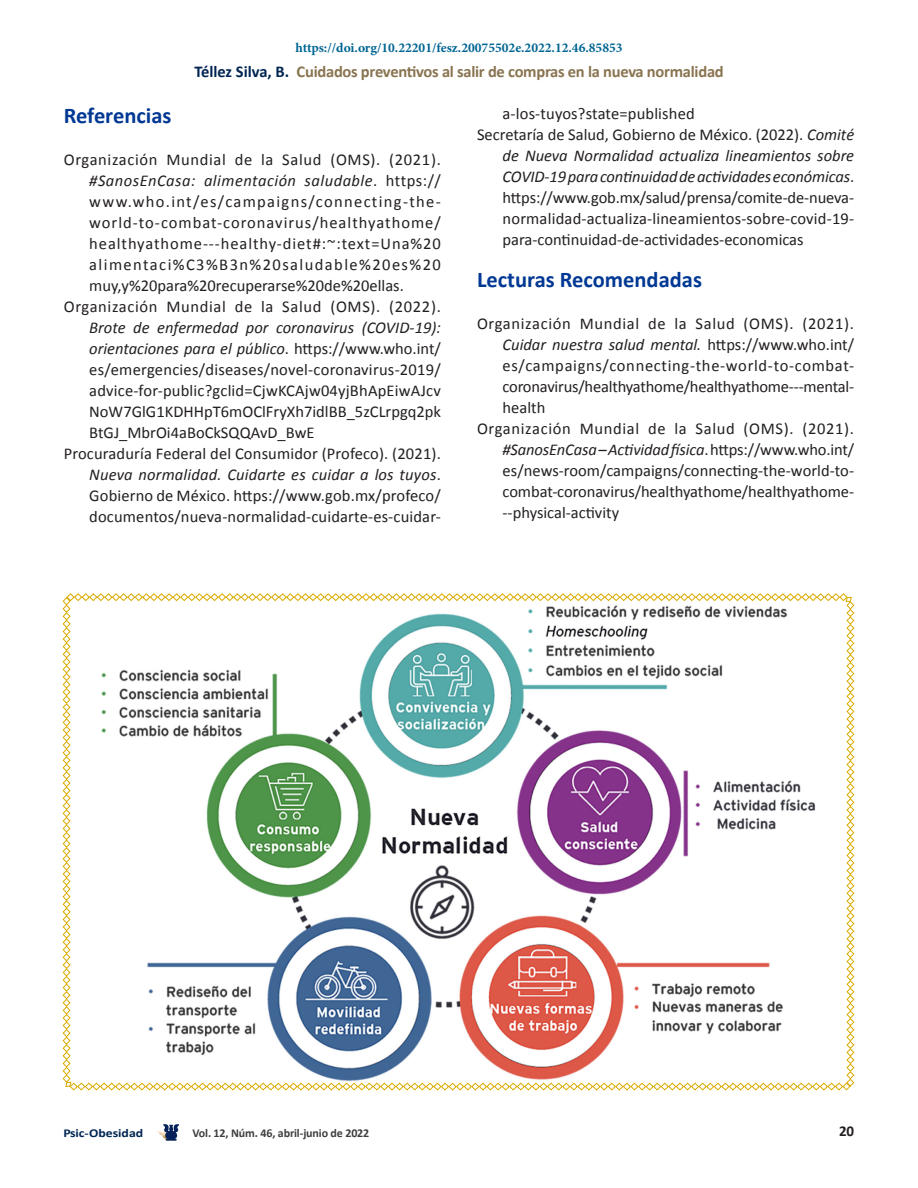
<style>
.page{position:relative;width:918px;height:1188px;background:#fff}
.page>*{position:absolute;margin:0;border:0;box-sizing:border-box;transform-origin:0 0}
.t1{font:700 22.5px "Calibri";color:#003894}
.t2{font:16.5px/21px "Calibri";color:#231f20;text-align:justify}
.t3{font:700 16.5px "Calibri";letter-spacing:-.015em;color:#897450}
.t4{font:700 15px "Calibri";color:#231f20}
.t5{font:700 13.5px "Minion Pro";color:#006592}
.t6{font:700 12px "Calibri";letter-spacing:-.01em;color:#3e3e3f}
.t7{font:700 12px "Calibri";color:#002553;scale:1.15 1}
.s1{color:#002553}
.s2{font-style:italic}
</style>
<div class="page">
<svg style="left:156px;top:1124px;width:24px;height:17px"></svg>
<svg style="left:62px;top:593px;width:793px;height:498px"></svg>
<p class="t5" style="left:295px;top:39px;width:329px">https://doi.org/10.22201/fesz.20075502e.2022.12.46.85853</p>
<p class="t3" style="left:194px;top:60px;width:531px"><span class="s1">Téllez Silva, B.</span> Cuidados preventivos al salir de compras en la nueva normalidad</p>
<p class="t1" style="left:64px;top:100px;width:109px">Referencias</p>
<p class="t2" style="left:89px;top:149px;width:353px;text-indent:-26px">Organización Mundial de la Salud (OMS). (2021). <span class="s2">#SanosEnCasa: alimentación saludable</span>. https:// www.who.int/es/campaigns/connecting-the&shy;world-to-combat-coronavirus/healthyathome/ healthyathome---healthy-diet#:~:text=Una%20 alimentaci%C3%B3n%20saludable%20es%20 muy,y%20para%20recuperarse%20de%20ellas.</p>
<p class="t2" style="left:89px;top:296px;width:353px;text-indent:-26px">Organización Mundial de la Salud (OMS). (2022).<br><span class="s2">Brote de enfermedad por coronavirus (COVID-19): orientaciones para el público</span>. https://www.who.int/ es/emergencies/diseases/novel-coronavirus-2019/ advice-for-public?gclid=CjwKCAjw04yjBhApEiwAJcv NoW7GlG1KDHHpT6mOClFryXh7idlBB_5zCLrpgq2pk BtGJ_MbrOi4aBoCkSQQAvD_BwE</p>
<p class="t2" style="left:89px;top:443px;width:353px;text-indent:-26px">Procuraduría Federal del Consumidor (Profeco). (2021).<br><span class="s2">Nueva normalidad. Cuidarte es cuidar a los tuyos</span>.<br>Gobierno de México. https://www.gob.mx/profeco/ documentos/nueva-normalidad-cuidarte-es-cuidar-</p>
<p class="t2" style="left:503px;top:102px;width:194px">a-los-tuyos?state=published</p>
<p class="t2" style="left:503px;top:123px;width:353px;text-indent:-26px">Secretaría de Salud, Gobierno de México. (2022). <span class="s2">Comité de Nueva Normalidad actualiza lineamientos sobre COVID-19 para continuidad de actividades económicas</span>. https://www.gob.mx/salud/prensa/comite-de-nueva&shy;normalidad-actualiza-lineamientos-sobre-covid-19- para-continuidad-de-actividades-economicas</p>
<p class="t1" style="left:477px;top:263px;width:226px">Lecturas Recomendadas</p>
<p class="t2" style="left:503px;top:312px;width:353px;text-indent:-26px">Organización Mundial de la Salud (OMS). (2021).<br><span class="s2">Cuidar nuestra salud mental.</span> https://www.who.int/ es/campaigns/connecting-the-world-to-combat&shy;coronavirus/healthyathome/healthyathome---mental&shy;health</p>
<p class="t2" style="left:503px;top:417px;width:353px;text-indent:-26px">Organización Mundial de la Salud (OMS). (2021). <span class="s2">#SanosEnCasa – Actividad física</span>. https://www.who.int/ es/news-room/campaigns/connecting-the-world-to&shy;combat-coronavirus/healthyathome/healthyathome---physical-activity</p>
<p class="t7" style="left:64px;top:1125px;width:71px">Psic-Obesidad</p>
<p class="t6" style="left:192px;top:1125px;width:178px">Vol. 12, Núm. 46, abril-junio de 2022</p>
<p class="t4" style="left:839px;top:1120px;width:17px">20</p>
</div>
